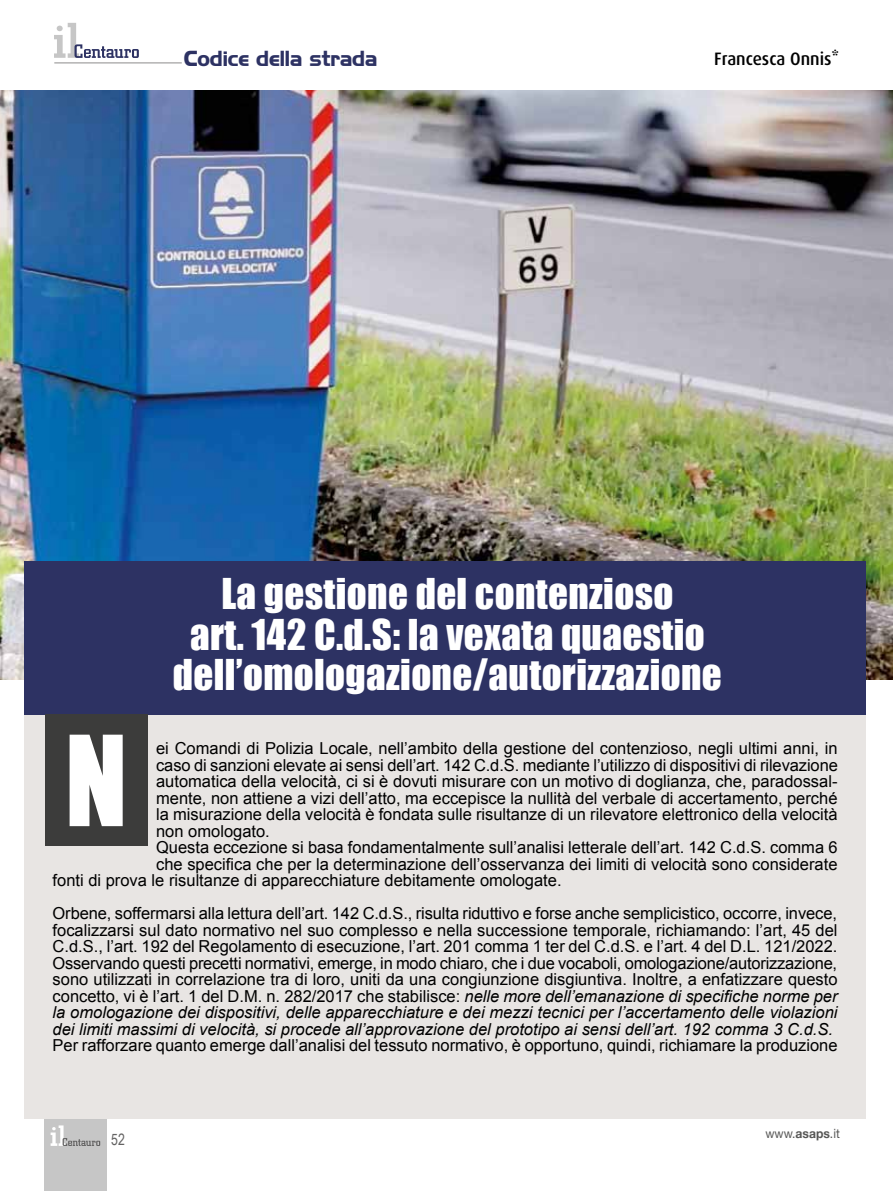
<style>
.page{position:relative;width:893px;height:1191px;background:#fff}
.page>*{position:absolute;margin:0;border:0;box-sizing:border-box;transform-origin:0 0}
.t1{font:39px/40.5px "Impact";letter-spacing:.01em;color:#fff;text-align:center}
.t2{font:700 19.5px "Highland Gothic FLF";color:#2d3263}
.t3{font:500 18px "Dax Pro";color:#000;scale:.95 1}
.t4{font:16.5px/16.5px "Arial";color:#000;text-align:justify}
.t5{font:15.75px "Arial Narrow";color:#646363;scale:.95 1}
.t6{font:12.75px "Helvetica Neue";color:#575756;scale:.95 1}
.s1{font-style:italic}
.s2{font-weight:700}
</style>
<div class="page">
<svg style="left:54px;top:23px;width:85px;height:35px"></svg>
<img style="left:0;top:91px;width:893px;height:588px">
<hr style="left:54px;top:62px;width:128px;height:2px;background:#b3b2b2">
<div style="left:45px;top:1118px;width:62px;height:73px;background:#c6c6c6"></div>
<svg style="left:51px;top:1125px;width:49px;height:21px"></svg>
<div style="left:24px;top:571px;width:842px;height:547px;background:#e8e5e3"></div>
<div style="left:24px;top:561px;width:842px;height:153px;background:#2d3263"></div>
<div style="left:45px;top:714px;width:103px;height:132px;background:#3c3c3b"></div>
<svg style="left:70px;top:734px;width:53px;height:92px;background:#e7e7e7"></svg>
<p class="t2" style="left:184px;top:44px;width:195px">Codice della strada</p>
<p class="t3" style="left:714px;top:47px;width:133px">Francesca Onnis*</p>
<h1 class="t1" style="left:173px;top:572px;width:550px">La gestione del contenzioso<br>art. 142 C.d.S: la vexata quaestio dell’omologazione/autorizzazione</h1>
<p class="t4" style="left:156px;top:740px;width:683px">ei Comandi di Polizia Locale, nell’ambito della gestione del contenzioso, negli ultimi anni, in</p>
<p class="t4" style="left:156px;top:756px;width:683px">caso di sanzioni elevate ai sensi dell’art. 142 C.d.S. mediante l’utilizzo di dispositivi di rilevazione</p>
<p class="t4" style="left:156px;top:773px;width:683px">automatica della velocità, ci si è dovuti misurare con un motivo di doglianza, che, paradossal-</p>
<p class="t4" style="left:156px;top:789px;width:683px">mente, non attiene a vizi dell’atto, ma eccepisce la nullità del verbale di accertamento, perché</p>
<p class="t4" style="left:156px;top:806px;width:683px">la misurazione della velocità è fondata sulle risultanze di un rilevatore elettronico della velocità</p>
<p class="t4" style="left:156px;top:822px;width:115px">non omologato.</p>
<p class="t4" style="left:156px;top:839px;width:683px">Questa eccezione si basa fondamentalmente sull’analisi letterale dell’art. 142 C.d.S. comma 6</p>
<p class="t4" style="left:156px;top:855px;width:683px">che specifica che per la determinazione dell’osservanza dei limiti di velocità sono considerate</p>
<p class="t4" style="left:53px;top:872px;width:510px">fonti di prova le risultanze di apparecchiature debitamente omologate.</p>
<p class="t4" style="left:53px;top:905px;width:786px">Orbene, soffermarsi alla lettura dell’art. 142 C.d.S., risulta riduttivo e forse anche semplicistico, occorre, invece, focalizzarsi sul dato normativo nel suo complesso e nella successione temporale, richiamando: l’art, 45 del C.d.S., l’art. 192 del Regolamento di esecuzione, l’art. 201 comma 1 ter del C.d.S. e l’art. 4 del D.L. 121/2022.<br>Osservando questi precetti normativi, emerge, in modo chiaro, che i due vocaboli, omologazione/autorizzazione, sono utilizzati in correlazione tra di loro, uniti da una congiunzione disgiuntiva. Inoltre, a enfatizzare questo concetto, vi è l’art. 1 del D.M. n. 282/2017 che stabilisce: <span class="s1">nelle more dell’emanazione di specifiche norme per la omologazione dei dispositivi, delle apparecchiature e dei mezzi tecnici per l’accertamento delle violazioni dei limiti massimi di velocità, si procede all’approvazione del prototipo ai sensi dell’art. 192 comma 3 C.d.S.</span></p>
<p class="t4" style="left:53px;top:1037px;width:786px">Per rafforzare quanto emerge dall’analisi del tessuto normativo, è opportuno, quindi, richiamare la produzione</p>
<p class="t5" style="left:111px;top:1127px;width:16px">52</p>
<p class="t6" style="left:765px;top:1124px;width:80px">www.<span class="s2">asaps</span>.it</p>
</div>
